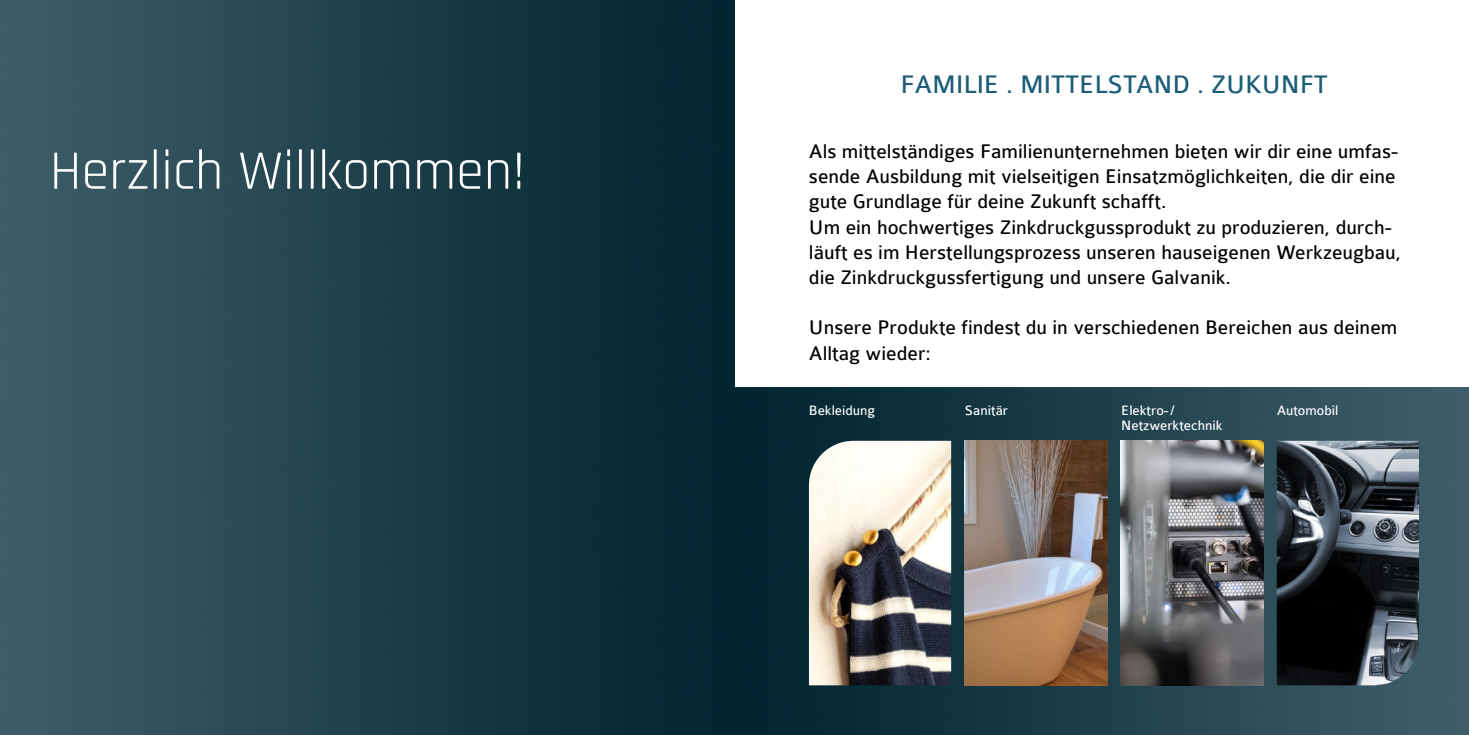
<style>
.page{position:relative;width:1469px;height:735px;background:#fff}
.page>*{position:absolute;margin:0;border:0;box-sizing:border-box;transform-origin:0 0}
.t1{font:56px "Rajdhani";color:#fff}
.t2{font:27.12px "Colaborate";color:#1d5d78}
.t3{font:21px/25.2px "Colaborate";color:#000}
.t4{font:14.53px/14.5px "Colaborate";color:#fff}
</style>
<div class="page">
<img style="left:0;top:0;width:734px;height:734px">
<img style="left:734px;top:387px;width:734px;height:347px">
<img style="left:1276px;top:440px;width:142px;height:245px">
<img style="left:964px;top:440px;width:143px;height:245px">
<img style="left:1120px;top:440px;width:143px;height:245px">
<img style="left:809px;top:440px;width:142px;height:245px">
<h1 class="t1" style="left:50px;top:139px;width:477px">Herzlich Willkommen!</h1>
<p class="t2" style="left:900px;top:70px;width:429px">FAMILIE . MITTELSTAND . ZUKUNFT</p>
<p class="t3" style="left:809px;top:139px;width:594px">Als mittelständiges Familienunternehmen bieten wir dir eine umfas&shy;sende Ausbildung mit vielseitigen Einsatzmöglichkeiten, die dir eine gute Grundlage für deine Zukunft schafft.<br>Um ein hochwertiges Zinkdruckgussprodukt zu produzieren, durch&shy;läuft es im Herstellungsprozess unseren hauseigenen Werkzeugbau, die Zinkdruckgussfertigung und unsere Galvanik.</p>
<p class="t3" style="left:809px;top:315px;width:590px">Unsere Produkte findest du in verschiedenen Bereichen aus deinem<br>Alltag wieder:</p>
<p class="t4" style="left:809px;top:403px;width:68px">Bekleidung</p>
<p class="t4" style="left:964px;top:403px;width:45px">Sanitär</p>
<p class="t4" style="left:1121px;top:403px;width:103px">Elektro-/<br>Netzwerktechnik</p>
<p class="t4" style="left:1276px;top:403px;width:63px">Automobil</p>
</div>
